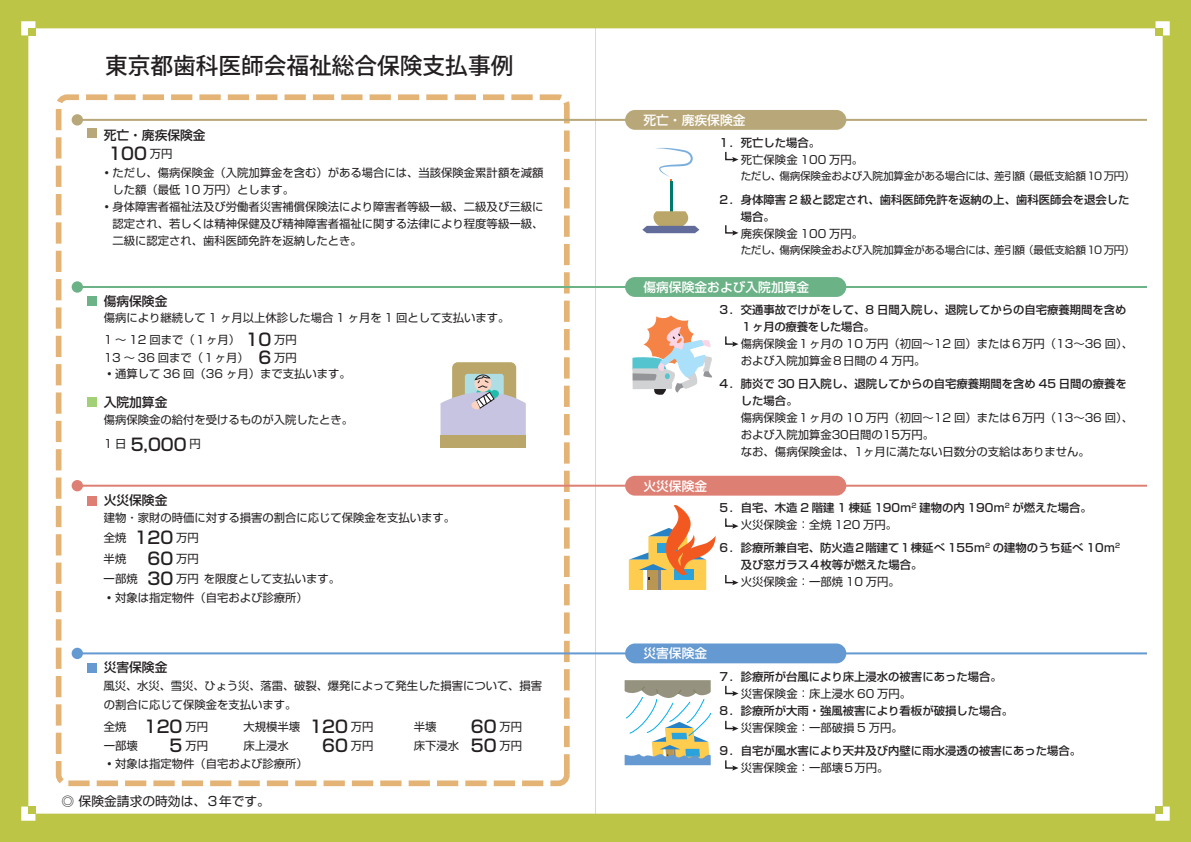
<style>
.page{position:relative;width:1191px;height:842px;background:#fff}
.page>*{position:absolute;margin:0;border:0;box-sizing:border-box;transform-origin:0 0}
.t1{font:500 22.7px "Koz Go Pr 6 N";color:#231f20}
.t2{font:500 17px "Shin Go Pro";color:#231f20}
.t3{font:500 12.8px "Shin Go Pro";color:#fff}
.t4{font:500 12.8px "Shin Go Pro";color:#231f20}
.t5{font:12.8px "Shin Go Pro";color:#231f20}
.t6{font:11.3px/17px "Shin Go Pro";color:#231f20}
.t7{font:500 11.3px/17px "Shin Go Pro";color:#231f20}
.t8{font:10.6px "Shin Go Pro";letter-spacing:-.025em;color:#231f20}
.s1{font-weight:400;font-size:11.3px}
.s2{font-weight:500;font-size:17px}
.s3{font-weight:500}
.s4{font-weight:400}
</style>
<div class="page">
<div style="left:0;top:0;width:595px;height:842px;background:#bcc545"></div>
<div style="left:28px;top:28px;width:567px;height:786px;background:#fff"></div>
<svg style="left:21px;top:806px;width:14px;height:15px"></svg>
<div style="left:28px;top:806px;width:7px;height:8px;background:#bcc545"></div>
<svg style="left:21px;top:21px;width:14px;height:14px"></svg>
<div style="left:28px;top:28px;width:7px;height:7px;background:#bcc545"></div>
<div style="left:56px;top:94px;width:513px;height:692px;border:6px dashed #e4b376;border-radius:9px"></div>
<div style="left:72px;top:114px;width:11px;height:12px;background:#b8a779;border-radius:50%"></div>
<hr style="left:77px;top:119px;width:518px;height:2px;background:#b8a779">
<div style="left:72px;top:281px;width:11px;height:12px;background:#6bb286;border-radius:50%"></div>
<hr style="left:77px;top:286px;width:518px;height:2px;background:#6bb286">
<div style="left:72px;top:480px;width:11px;height:11px;background:#de7f73;border-radius:50%"></div>
<hr style="left:77px;top:485px;width:518px;height:2px;background:#de7f73">
<div style="left:72px;top:648px;width:11px;height:11px;background:#6599d1;border-radius:50%"></div>
<hr style="left:77px;top:652px;width:518px;height:2px;background:#6599d1">
<div style="left:87px;top:128px;width:10px;height:10px;background:#b8a779"></div>
<div style="left:87px;top:296px;width:10px;height:10px;background:#6bb286"></div>
<div style="left:87px;top:397px;width:10px;height:10px;background:#a1d076"></div>
<div style="left:87px;top:496px;width:10px;height:9px;background:#de7f73"></div>
<div style="left:87px;top:663px;width:10px;height:10px;background:#6599d1"></div>
<div style="left:452px;top:362px;width:64px;height:46px;background:#b9a668;border-radius:6px"></div>
<svg style="left:465px;top:374px;width:39px;height:34px"></svg>
<div style="left:440px;top:435px;width:86px;height:12px;background:#b9a668"></div>
<svg style="left:440px;top:375px;width:86px;height:60px;background:#c6c7d2"></svg>
<div style="left:595px;top:0;width:596px;height:842px;background:#bcc545"></div>
<div style="left:595px;top:28px;width:567px;height:786px;background:#fff"></div>
<svg style="left:1155px;top:806px;width:14px;height:15px"></svg>
<div style="left:1155px;top:806px;width:7px;height:8px;background:#bcc545"></div>
<svg style="left:1155px;top:21px;width:14px;height:14px"></svg>
<div style="left:1155px;top:28px;width:7px;height:7px;background:#bcc545"></div>
<div style="left:625px;top:110px;width:221px;height:20px;background:#b8a779;border-radius:10px"></div>
<hr style="left:595px;top:119px;width:552px;height:2px;background:#b8a779">
<div style="left:625px;top:277px;width:221px;height:20px;background:#6bb286;border-radius:10px"></div>
<hr style="left:595px;top:286px;width:552px;height:2px;background:#6bb286">
<div style="left:625px;top:476px;width:221px;height:20px;background:#de7f73;border-radius:10px"></div>
<hr style="left:595px;top:485px;width:552px;height:2px;background:#de7f73">
<div style="left:625px;top:643px;width:221px;height:20px;background:#6599d1;border-radius:10px"></div>
<hr style="left:595px;top:652px;width:552px;height:2px;background:#6599d1">
<svg style="left:655px;top:148px;width:38px;height:35px"></svg>
<hr style="left:670px;top:181px;width:2px;height:32px;background:#017a6a">
<svg style="left:642px;top:211px;width:57px;height:22px"></svg>
<svg style="left:632px;top:315px;width:80px;height:80px;background:#ddd4ce"></svg>
<svg style="left:624px;top:680px;width:88px;height:85px;background:#c9d3cb"></svg>
<svg style="left:629px;top:505px;width:86px;height:85px;background:#e9c79e"></svg>
<svg style="left:724px;top:150px;width:14px;height:12px"></svg>
<svg style="left:724px;top:224px;width:14px;height:11px"></svg>
<svg style="left:724px;top:335px;width:14px;height:12px"></svg>
<svg style="left:724px;top:517px;width:14px;height:12px"></svg>
<svg style="left:724px;top:573px;width:14px;height:12px"></svg>
<svg style="left:724px;top:684px;width:14px;height:12px"></svg>
<svg style="left:724px;top:719px;width:14px;height:12px"></svg>
<svg style="left:724px;top:759px;width:14px;height:12px"></svg>
<p class="t1" style="left:105px;top:52px;width:410px">東京都歯科医師会福祉総合保険支払事例</p>
<p class="t4" style="left:104px;top:124px;width:104px">死亡・廃疾保険金</p>
<p class="t2" style="left:108px;top:139px;width:66px">100 <span class="s1">万円</span></p>
<p class="t6" style="left:101px;top:163px;width:444px">•ただし、傷病保険金（入院加算金を含む）がある場合には、当該保険金累計額を減額　した額（最低 10 万円）とします。</p>
<p class="t6" style="left:101px;top:197px;width:444px;text-align:justify">•身体障害者福祉法及び労働者災害補償保険法により障害者等級一級、二級及び三級に　認定され、若しくは精神保健及び精神障害者福祉に関する法律により程度等級一級、　二級に認定され、歯科医師免許を返納したとき。</p>
<p class="t4" style="left:104px;top:291px;width:65px">傷病保険金</p>
<p class="t6" style="left:104px;top:305px;width:407px;line-height:21.9px">傷病により継続して 1 ヶ月以上休診した場合 1 ヶ月を 1 回として支払います。<br>1 ～ 12 回まで（１ヶ月） <span class="s2">10</span> 万円</p>
<p class="t6" style="left:104px;top:348px;width:195px">13 ～ 36 回まで（１ヶ月） <span class="s2">6</span> 万円</p>
<p class="t6" style="left:104px;top:364px;width:249px">•通算して 36 回（36 ヶ月）まで支払います。</p>
<p class="t4" style="left:104px;top:392px;width:65px">入院加算金</p>
<p class="t6" style="left:104px;top:410px;width:251px">傷病保険金の給付を受けるものが入院したとき。</p>
<p class="t2" style="left:104px;top:430px;width:99px"><span class="s1">1 日</span> 5,000 <span class="s1">円</span></p>
<p class="t4" style="left:104px;top:489px;width:65px">火災保険金</p>
<p class="t6" style="left:104px;top:506px;width:353px;line-height:19.8px">建物・家財の時価に対する損害の割合に応じて保険金を支払います。全焼 <span class="s2">120</span> 万円</p>
<p class="t6" style="left:104px;top:547px;width:238px;line-height:20px">半焼 <span class="s2">60</span> 万円<br>一部焼 <span class="s2">30</span> 万円 を限度として支払います。</p>
<p class="t6" style="left:104px;top:588px;width:206px">•対象は指定物件（自宅および診療所）</p>
<p class="t4" style="left:104px;top:657px;width:65px">災害保険金</p>
<p class="t6" style="left:104px;top:674px;width:440px;line-height:19.1px">風災、水災、雪災、ひょう災、落雷、破裂、爆発によって発生した損害について、損害の割合に応じて保険金を支払います。</p>
<p class="t6" style="left:104px;top:716px;width:106px">全焼 <span class="s2">120</span> 万円</p>
<p class="t6" style="left:243px;top:716px;width:132px">大規模半壊 <span class="s2">120</span> 万円</p>
<p class="t6" style="left:414px;top:716px;width:24px">半壊</p>
<p class="t2" style="left:471px;top:712px;width:53px">60 <span class="s1">万円</span></p>
<p class="t6" style="left:104px;top:735px;width:36px">一部壊</p>
<p class="t6" style="left:170px;top:735px;width:40px"><span class="s2">5</span> 万円</p>
<p class="t6" style="left:243px;top:735px;width:47px">床上浸水</p>
<p class="t2" style="left:322px;top:731px;width:53px">60 <span class="s1">万円</span></p>
<p class="t6" style="left:414px;top:735px;width:110px">床下浸水 <span class="s2">50</span> 万円</p>
<p class="t6" style="left:104px;top:753px;width:206px">•対象は指定物件（自宅および診療所）</p>
<p class="t5" style="left:62px;top:791px;width:210px">◎ 保険金請求の時効は、３年です。</p>
<p class="t3" style="left:643px;top:109px;width:104px">死亡・廃疾保険金</p>
<p class="t6" style="left:741px;top:133px;width:124px;text-indent:-23px"><span class="s3">１．死亡した場合。<br></span>死亡保険金 100 万円。</p>
<p class="t8" style="left:740px;top:168px;width:395px">ただし、傷病保険金および入院加算金がある場合には、差引額（最低支給額10 万円）</p>
<p class="t7" style="left:741px;top:189px;width:390px;text-indent:-23px">２．身体障害 2 級と認定され、歯科医師免許を返納の上、歯科医師会を退会した場合。<br><span class="s4">廃疾保険金 100 万円。</span></p>
<p class="t8" style="left:740px;top:241px;width:395px">ただし、傷病保険金および入院加算金がある場合には、差引額（最低支給額10 万円）</p>
<p class="t3" style="left:643px;top:276px;width:167px">傷病保険金および入院加算金</p>
<p class="t3" style="left:643px;top:475px;width:65px">火災保険金</p>
<p class="t6" style="left:741px;top:300px;width:393px;text-indent:-23px"><span class="s3">３．交通事故でけがをして、8 日間入院し、退院してからの自宅療養期間を含め<br>１ヶ月の療養をした場合。<br></span>傷病保険金１ヶ月の 10 万円（初回～12 回）または６万円（13～36 回）、および入院加算金８日間の 4 万円。</p>
<p class="t6" style="left:741px;top:373px;width:393px;text-indent:-23px"><span class="s3">４．肺炎で 30 日入院し、退院してからの自宅療養期間を含め 45 日間の療養をした場合。<br></span>傷病保険金１ヶ月の 10 万円（初回～12 回）または６万円（13～36 回）、および入院加算金30日間の15万円。<br>なお、傷病保険金は、1ヶ月に満たない日数分の支給はありません。</p>
<p class="t7" style="left:741px;top:498px;width:352px;text-indent:-23px">５．自宅、木造 2 階建 1 棟延 190ｍ<sup>2</sup> 建物の内 190ｍ<sup>2</sup> が燃えた場合。<span class="s4">火災保険金：全焼 120 万円。</span></p>
<p class="t7" style="left:741px;top:537px;width:380px;text-indent:-23px">６．診療所兼自宅、防火造２階建て１棟延べ 155ｍ<sup>2</sup> の建物のうち延べ 10ｍ<sup>2</sup>及び窓ガラス４枚等が燃えた場合。<br><span class="s4">火災保険金：一部焼 10 万円。</span></p>
<p class="t3" style="left:643px;top:643px;width:65px">災害保険金</p>
<p class="t7" style="left:718px;top:667px;width:285px">７．診療所が台風により床上浸水の被害にあった場合。</p>
<p class="t6" style="left:741px;top:684px;width:172px">災害保険金：床上浸水 60 万円。</p>
<p class="t7" style="left:718px;top:701px;width:296px">８．診療所が大雨・強風被害により看板が破損した場合。</p>
<p class="t6" style="left:741px;top:718px;width:163px">災害保険金：一部破損 5 万円。</p>
<p class="t7" style="left:741px;top:740px;width:342px;text-indent:-23px">９．自宅が風水害により天井及び内壁に雨水浸透の被害にあった場合。<span class="s4">災害保険金：一部壊５万円。</span></p>
</div>
